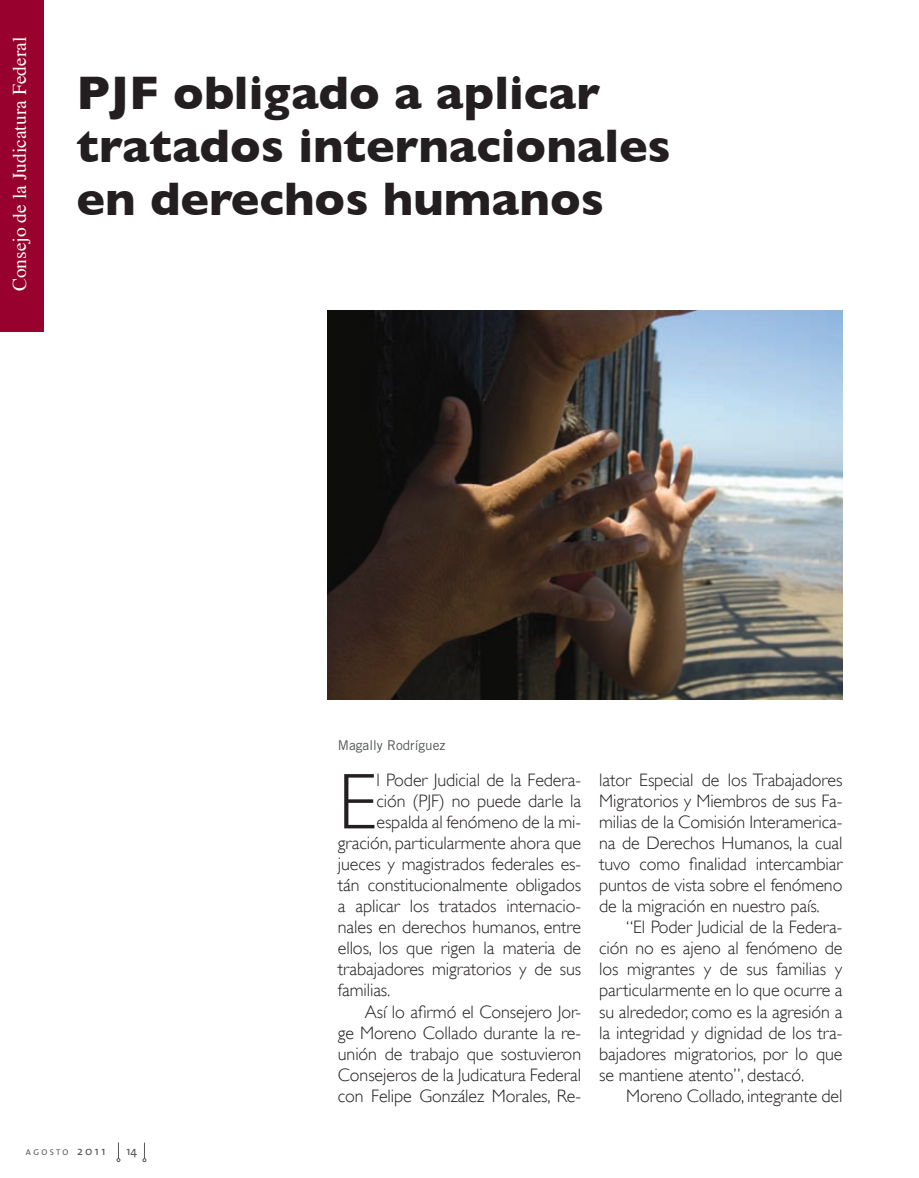
<style>
.page{position:relative;width:919px;height:1178px;background:#fff}
.page>*{position:absolute;margin:0;border:0;box-sizing:border-box;transform-origin:0 0}
.t1{font:300 79.5px "Gill Sans";color:#231f20}
.t2{font:700 48px/52.5px "Gill Sans";color:#231f20}
.t3{font:19.5px "Times";color:#fff}
.t4{font:300 18px/21px "Gill Sans";letter-spacing:-.005em;color:#231f20;text-align:justify}
.t5{font:13.5px "Trade Gothic";color:#545557}
.t6{font:12px "The Sans";color:#545557}
.t7{font:8.4px "The Sans";letter-spacing:.27em;color:#545557}
.s1{font-size:12px}
</style>
<div class="page">
<div style="left:0;top:0;width:43px;height:331px;background:#98012d"></div>
<svg style="left:117px;top:1142px;width:3px;height:20px"></svg>
<svg style="left:142px;top:1142px;width:4px;height:20px"></svg>
<img style="left:327px;top:310px;width:515px;height:390px">
<p class="t3" style="left:1px;top:291px;width:256px;rotate:-90deg">Consejo de la Judicatura Federal</p>
<h2 class="t2" style="left:77px;top:67px;width:595px">PJF obligado a aplicar tratados internacionales en derechos humanos</h2>
<p class="t5" style="left:338px;top:737px;width:109px">Magally Rodríguez</p>
<h1 class="t1" style="left:338px;top:756px;width:40px">E</h1>
<p class="t4" style="left:376px;top:770px;width:206px">l Poder Judicial de la Federa-</p>
<p class="t4" style="left:376px;top:791px;width:206px">ción (PJF) no puede darle la</p>
<p class="t4" style="left:376px;top:812px;width:206px">espalda al fenómeno de la mi-</p>
<p class="t4" style="left:338px;top:833px;width:245px">gración, particularmente ahora que</p>
<p class="t4" style="left:338px;top:854px;width:245px">jueces y magistrados federales es-</p>
<p class="t4" style="left:338px;top:875px;width:245px">tán constitucionalmente obligados</p>
<p class="t4" style="left:338px;top:896px;width:245px">a aplicar los tratados internacio-</p>
<p class="t4" style="left:338px;top:917px;width:245px">nales en derechos humanos, entre</p>
<p class="t4" style="left:338px;top:938px;width:245px">ellos, los que rigen la materia de</p>
<p class="t4" style="left:338px;top:959px;width:245px">trabajadores migratorios y de sus</p>
<p class="t4" style="left:338px;top:980px;width:54px">familias.</p>
<p class="t4" style="left:365px;top:1001px;width:218px">Así lo afirmó el Consejero Jor-</p>
<p class="t4" style="left:338px;top:1022px;width:245px">ge Moreno Collado durante la re-</p>
<p class="t4" style="left:338px;top:1043px;width:245px">unión de trabajo que sostuvieron</p>
<p class="t4" style="left:338px;top:1064px;width:245px">Consejeros de la Judicatura Federal</p>
<p class="t4" style="left:338px;top:1085px;width:245px">con Felipe González Morales, Re-</p>
<p class="t4" style="left:599px;top:770px;width:245px">lator Especial de los Trabajadores Migratorios y Miembros de sus Fa&shy;milias de la Comisión Interamerica&shy;na de Derechos Humanos, la cual tuvo como finalidad intercambiar puntos de vista sobre el fenómeno de la migración en nuestro país.</p>
<p class="t4" style="left:599px;top:917px;width:245px;text-indent:27px">“El Poder Judicial de la Federa&shy;ción no es ajeno al fenómeno de los migrantes y de sus familias y particularmente en lo que ocurre a su alrededor, como es la agresión a la integridad y dignidad de los tra&shy;bajadores migratorios, por lo que se mantiene atento”, destacó.</p>
<p class="t4" style="left:626px;top:1085px;width:218px">Moreno Collado, integrante del</p>
<p class="t7" style="left:26px;top:1145px;width:81px">AGOSTO <span class="s1">2011</span></p>
<p class="t6" style="left:126px;top:1141px;width:12px">14</p>
</div>
